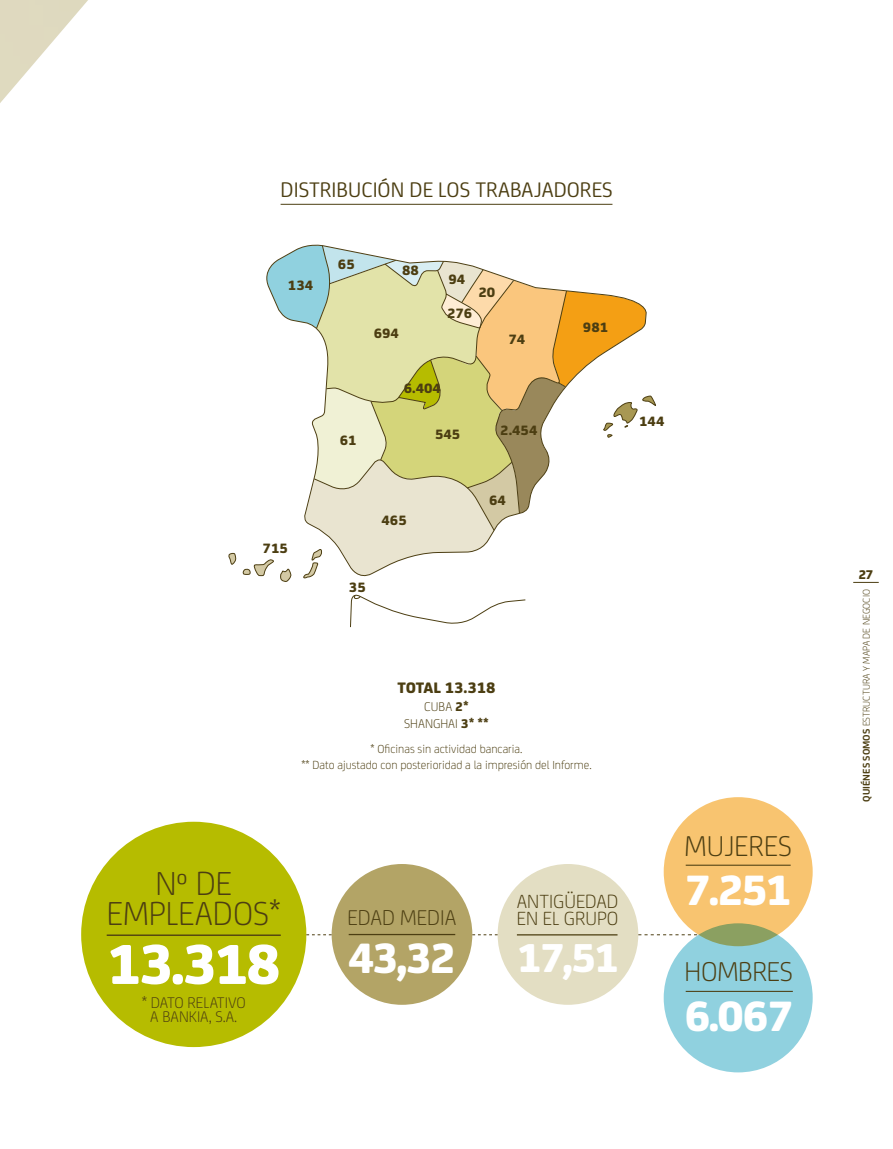
<style>
.page{position:relative;width:893px;height:1149px;background:#fff}
.page>*{position:absolute;margin:0;border:0;box-sizing:border-box;transform-origin:0 0}
.t1{font:800 60.15px "Bankia";color:#fff}
.t2{font:800 45.45px "Bankia";color:#fff}
.t3{font:800 45.3px "Bankia";letter-spacing:-.04em;color:#fff}
.t4{font:800 43.2px "Bankia";color:#fff}
.t5{font:300 35.4px/30px "Bankia";color:#4c3e12;text-align:center}
.t6{font:300 30.6px "Bankia";color:#4c3e12}
.t7{font:300 29.1px "Bankia";letter-spacing:-.01em;color:#4c3e12}
.t8{font:300 22.8px "Bankia";color:#4c3e12}
.t9{font:22.5px "Bankia";color:#4c3e12}
.t10{font:300 20.4px/17.9px "Bankia";color:#4c3e12}
.t11{font:300 16.35px "Bankia";color:#4c3e12}
.t12{font:800 16.2px "Bankia";color:#4c3e12}
.t13{font:800 14.55px "Bankia";color:#4c3e12}
.t14{font:300 13.5px/16.5px "Bankia";color:#4c3e12;text-align:center}
.t15{font:800 13.5px "Bankia";color:#4c3e12}
.t16{font:300 12.45px/16.2px "Bankia";color:#4c3e12;text-align:center}
.t17{font:300 10.5px "Bankia";color:#4c3e12}
.s1{font-weight:800}
.s2{font-weight:700}
</style>
<div class="page">
<img style="left:0;top:0;width:88px;height:103px">
<svg style="left:853px;top:582px;width:26px;height:1px"></svg>
<svg style="left:638px;top:934px;width:59px;height:1px"></svg>
<div style="left:81px;top:821px;width:225px;height:225px;background:#b6bc00;border-radius:50%"></div>
<hr style="left:107px;top:934px;width:174px;height:1px;background:#4c3e12">
<div style="left:664px;top:796px;width:149px;height:149px;background:#f8c470;border-radius:50%"></div>
<hr style="left:686px;top:864px;width:105px;height:1px;background:#4c3e12">
<div style="left:664px;top:923px;width:149px;height:149px;background:#90d1df;border-radius:50%"></div>
<hr style="left:686px;top:990px;width:107px;height:1px;background:#4c3e12">
<div style="left:498px;top:863px;width:140px;height:141px;background:#e3dec3;border-radius:50%"></div>
<hr style="left:517px;top:933px;width:100px;height:2px;background:#4c3e12">
<div style="left:332px;top:863px;width:140px;height:141px;background:#b3a466;border-radius:50%"></div>
<hr style="left:349px;top:933px;width:106px;height:1px;background:#4c3e12">
<svg style="left:472px;top:934px;width:26px;height:1px"></svg>
<svg style="left:306px;top:934px;width:26px;height:1px"></svg>
<hr style="left:281px;top:204px;width:331px;height:1px;background:#4c3e12">
<svg style="left:350px;top:594px;width:176px;height:33px"></svg>
<svg style="left:228px;top:245px;width:428px;height:336px"></svg>
<h3 class="t9" style="left:281px;top:173px;width:333px">DISTRIBUCIÓN DE LOS TRABAJADORES</h3>
<p class="t13" style="left:288px;top:273px;width:27px">134</p>
<p class="t13" style="left:263px;top:536px;width:27px">715</p>
<p class="t13" style="left:338px;top:253px;width:18px">65</p>
<p class="t13" style="left:340px;top:428px;width:18px">61</p>
<p class="t13" style="left:402px;top:259px;width:18px">88</p>
<p class="t13" style="left:374px;top:321px;width:27px">694</p>
<p class="t13" style="left:448px;top:268px;width:18px">94</p>
<p class="t13" style="left:447px;top:301px;width:27px">276</p>
<p class="t13" style="left:479px;top:280px;width:18px">20</p>
<p class="t13" style="left:509px;top:327px;width:18px">74</p>
<p class="t13" style="left:404px;top:376px;width:39px">6.404</p>
<p class="t13" style="left:435px;top:423px;width:27px">545</p>
<p class="t13" style="left:500px;top:418px;width:39px">2.454</p>
<p class="t13" style="left:382px;top:508px;width:27px">465</p>
<p class="t13" style="left:489px;top:488px;width:18px">64</p>
<p class="t13" style="left:349px;top:575px;width:18px">35</p>
<p class="t13" style="left:583px;top:316px;width:27px">981</p>
<p class="t13" style="left:639px;top:410px;width:27px">144</p>
<h3 class="t12" style="left:397px;top:675px;width:100px">TOTAL 13.318</h3>
<p class="t14" style="left:404px;top:697px;width:86px">CUBA <span class="s1">2*<br></span>SHANGHAI <span class="s1">3* **</span></p>
<p class="t16" style="left:301px;top:739px;width:292px">* Oficinas sin actividad bancaria.<br>** Dato ajustado con posterioridad a la impresión del Informe.</p>
<h3 class="t5" style="left:107px;top:866px;width:175px">Nº DE<br>EMPLEADOS*</h3>
<h1 class="t1" style="left:107px;top:916px;width:176px">13.318</h1>
<h3 class="t11" style="left:142px;top:990px;width:22px">* Dato</h3>
<h3 class="t11" style="left:188px;top:990px;width:9px">relativo</h3>
<h3 class="t11" style="left:150px;top:1004px;width:29px">a Bankia</h3>
<h3 class="t11" style="left:209px;top:1004px;width:30px">, S.A.</h3>
<h3 class="t8" style="left:348px;top:901px;width:110px">EDAD MEDIA</h3>
<h3 class="t10" style="left:517px;top:890px;width:103px">ANTIGÜEDAD<br>EN EL GRUPO</h3>
<h2 class="t2" style="left:348px;top:921px;width:109px">43,32</h2>
<h3 class="t4" style="left:517px;top:923px;width:104px">17,51</h3>
<h3 class="t6" style="left:685px;top:824px;width:109px">MUJERES</h3>
<h3 class="t3" style="left:685px;top:854px;width:109px">7.251</h3>
<h3 class="t7" style="left:685px;top:950px;width:110px">HOMBRES</h3>
<h3 class="t3" style="left:685px;top:980px;width:110px">6.067</h3>
<p class="t15" style="left:858px;top:563px;width:16px">27</p>
<p class="t17" style="left:859px;top:801px;width:214px;rotate:-90deg"><span class="s2">QUIÉNES SOMOS</span> ESTRUCTURA Y MAPA DE NEGOCIO</p>
</div>
